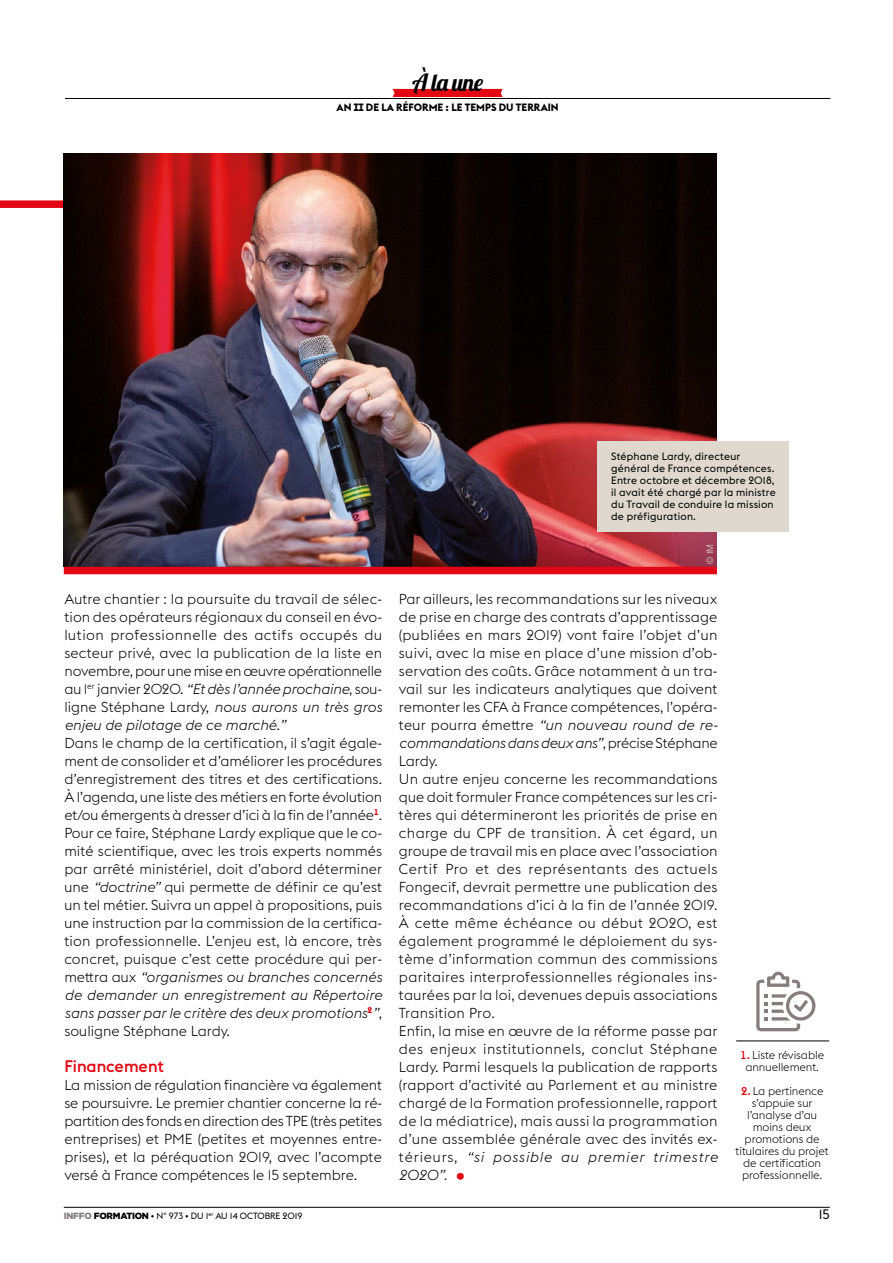
<style>
.page{position:relative;width:893px;height:1263px;background:#fff}
.page>*{position:absolute;margin:0;border:0;box-sizing:border-box;transform-origin:0 0}
.t1{font:23.7px "Lobster 1.4";color:#000}
.t2{font:500 16.5px "Euclid Flex";color:#e30613}
.t3{font:300 14.25px/18px "Euclid Flex";letter-spacing:.01em;color:#000;text-align:justify}
.t4{font:13.5px "Euclid Flex";color:#000}
.t5{font:300 11.25px/12px "Euclid Flex";letter-spacing:-.01em;color:#000;text-align:center}
.t6{font:10.5px/12px "Euclid Flex";letter-spacing:.02em;color:#000}
.t7{font:700 10.5px "Euclid Flex";color:#000}
.t8{font:9px "Euclid Flex";letter-spacing:-.01em;color:#000}
.t9{font:300 9px "Helvetica";color:#dbd8ce}
.s1{font-style:italic}
.s2{font-size:25.5px;color:#e30613}
.s3{font-weight:500;color:#e30613}
.s4{font-family:"Gotham";font-weight:900;color:#867e7a}
.s5{font-family:"Gotham";font-weight:900}
</style>
<div class="page">
<hr style="left:64px;top:1207px;width:766px;height:1px;background:#000">
<svg style="left:393px;top:89px;width:110px;height:8px"></svg>
<hr style="left:65px;top:98px;width:765px;height:1px;background:#000">
<div style="left:0;top:200px;width:66px;height:8px;background:#e30613"></div>
<img style="left:64px;top:154px;width:653px;height:413px">
<div style="left:64px;top:567px;width:653px;height:7px;background:#e30613"></div>
<div style="left:597px;top:442px;width:191px;height:90px;background:#ded8ce"></div>
<hr style="left:736px;top:1040px;width:93px;height:1px;background:#000">
<svg style="left:756px;top:972px;width:59px;height:59px"></svg>
<h1 class="t1" style="left:412px;top:67px;width:73px">À la une</h1>
<p class="t7" style="left:337px;top:102px;width:224px">AN II DE LA RÉFORME : LE TEMPS DU TERRAIN</p>
<p class="t6" style="left:611px;top:450px;width:166px">Stéphane Lardy, directeur général de France compétences.<br>Entre octobre et décembre 2018, il avait été chargé par la ministre du Travail de conduire la mission de préfiguration.</p>
<p class="t9" style="left:702px;top:564px;width:21px;rotate:-90deg">© IM</p>
<p class="t3" style="left:64px;top:590px;width:319px">Autre chantier : la poursuite du travail de sélec&shy;tion des opérateurs régionaux du conseil en évo&shy;lution professionnelle des actifs occupés du secteur privé, avec la publication de la liste en novembre, pour une mise en œuvre opérationnelle au 1<sup>er</sup> janvier 2020. <span class="s1">“Et dès l’année prochaine</span>, sou&shy;ligne Stéphane Lardy, <span class="s1">nous aurons un très gros enjeu de pilotage de ce marché.”</span></p>
<p class="t3" style="left:64px;top:734px;width:319px">Dans le champ de la certification, il s’agit égale&shy;ment de consolider et d’améliorer les procédures d’enregistrement des titres et des certifications.<br>À l’agenda, une liste des métiers en forte évolution et/ou émergents à dresser d’ici à la fin de l’année<sup>1</sup>.<br>Pour ce faire, Stéphane Lardy explique que le co&shy;mité scientifique, avec les trois experts nommés par arrêté ministériel, doit d’abord déterminer une <span class="s1">“doctrine”</span> qui permette de définir ce qu’est un tel métier. Suivra un appel à propositions, puis une instruction par la commission de la certifica&shy;tion professionnelle. L’enjeu est, là encore, très concret, puisque c’est cette procédure qui per&shy;mettra aux <span class="s1">“organismes ou branches concernés de demander un enregistrement au Répertoire sans passer par le critère des deux promotions</span><sup>2</sup><span class="s1">”</span>, souligne Stéphane Lardy.</p>
<p class="t2" style="left:64px;top:1056px;width:101px">Financement</p>
<p class="t3" style="left:64px;top:1076px;width:319px">La mission de régulation financière va également se poursuivre. Le premier chantier concerne la ré&shy;partition des fonds en direction des TPE (très petites entreprises) et PME (petites et moyennes entre&shy;prises), et la péréquation 2019, avec l’acompte versé à France compétences le 15 septembre.</p>
<p class="t3" style="left:399px;top:590px;width:320px;text-align:left">Par ailleurs, les recommandations sur les niveaux de prise en charge des contrats d’apprentissage (publiées en mars 2019) vont faire l’objet d’un suivi, avec la mise en place d’une mission d’ob&shy;servation des coûts. Grâce notamment à un tra&shy;vail sur les indicateurs analytiques que doivent remonter les CFA à France compétences, l’opéra&shy;teur pourra émettre <span class="s1">“un nouveau round de re&shy;commandations dans deux ans”</span>, précise Stéphane Lardy.<br>Un autre enjeu concerne les recommandations que doit formuler France compétences sur les cri&shy;tères qui détermineront les priorités de prise en charge du CPF de transition. À cet égard, un groupe de travail mis en place avec l’association Certif Pro et des représentants des actuels Fongecif, devrait permettre une publication des recommandations d’ici à la fin de l’année 2019.<br>À cette même échéance ou début 2020, est également programmé le déploiement du sys&shy;tème d’information commun des commissions paritaires interprofessionnelles régionales ins&shy;taurées par la loi, devenues depuis associations Transition Pro.<br>Enfin, la mise en œuvre de la réforme passe par des enjeux institutionnels, conclut Stéphane Lardy. Parmi lesquels la publication de rapports (rapport d’activité au Parlement et au ministre chargé de la Formation professionnelle, rapport de la médiatrice), mais aussi la programmation d’une assemblée générale avec des invités ex&shy;térieurs, <span class="s1">“si possible au premier trimestre 2020”.</span> <span class="s2">•</span></p>
<p class="t5" style="left:740px;top:1049px;width:85px"><span class="s3">1.</span> Liste révisable annuellement.</p>
<p class="t5" style="left:736px;top:1085px;width:95px"><span class="s3">2.</span> La pertinence s’appuie sur l’analyse d’au moins deux promotions de titulaires du projet de certification professionnelle.</p>
<p class="t8" style="left:64px;top:1210px;width:240px"><span class="s4">INFFO</span> <span class="s5">FORMATION</span> • N° 973 • DU 1<sup>er</sup> AU 14 OCTOBRE 2019</p>
<p class="t4" style="left:819px;top:1207px;width:12px">15</p>
</div>
